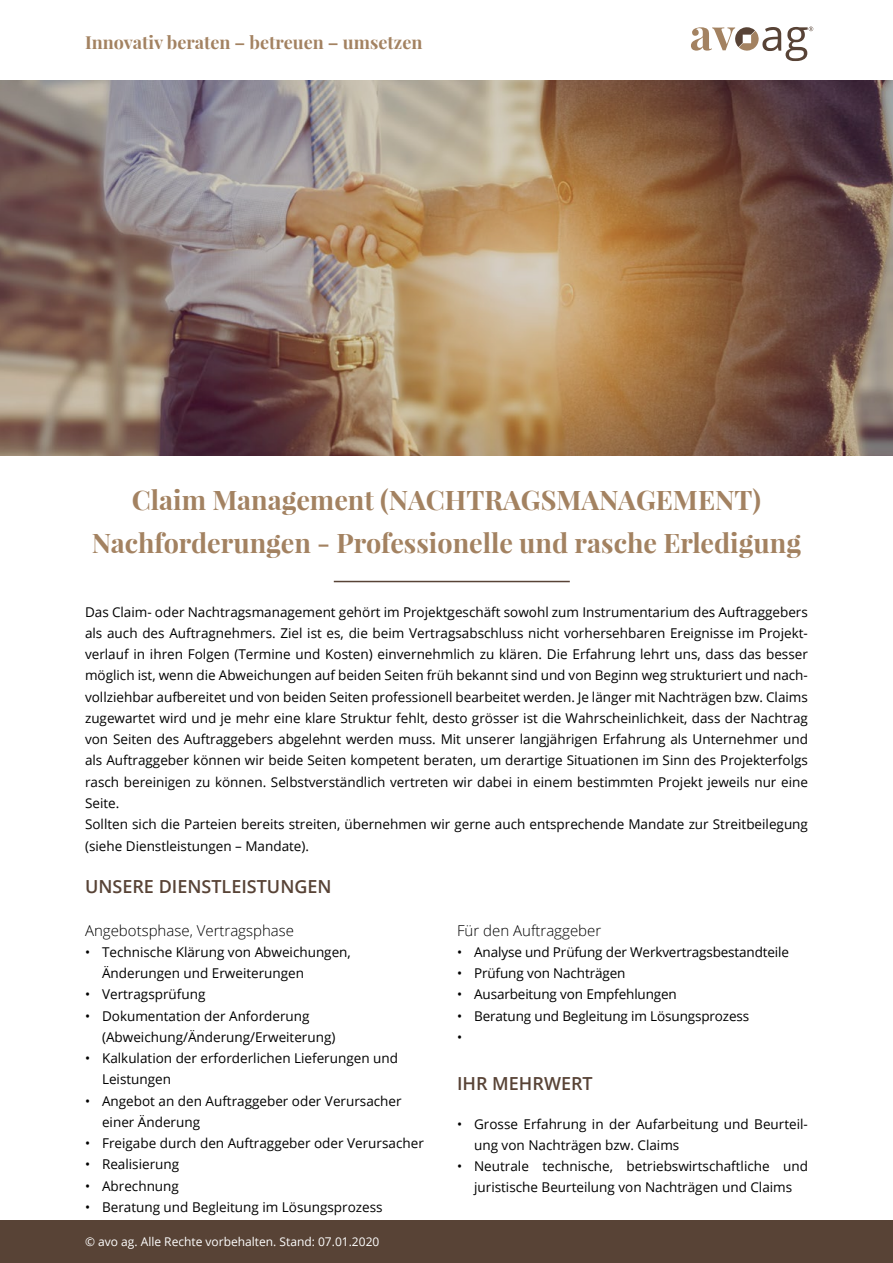
<style>
.page{position:relative;width:893px;height:1263px;background:#fff}
.page>*{position:absolute;margin:0;border:0;box-sizing:border-box;transform-origin:0 0}
.t1{font:700 27px/42.6px "Playfair Display";color:#a38261;text-align:center}
.t2{font:700 18px "Playfair Display";color:#a38261}
.t3{font:600 18px "Open Sans";color:#584336}
.t4{font:300 15px "Open Sans";color:#000}
.t5{font:13.5px/21.3px "Open Sans";color:#000}
.t6{font:12px "Open Sans";color:#fff}
</style>
<div class="page">
<img style="left:0;top:81px;width:893px;height:375px">
<div style="left:0;top:1220px;width:893px;height:43px;background:#584336"></div>
<svg style="left:691px;top:27px;width:122px;height:34px"></svg>
<hr style="left:334px;top:581px;width:236px;height:1px;background:#584336">
<h2 class="t2" style="left:85px;top:31px;width:339px">Innovativ beraten – betreuen – umsetzen</h2>
<h1 class="t1" style="left:92px;top:479px;width:711px">Claim Management (NACHTRAGSMANAGEMENT)<br>Nachforderungen - Professionelle und rasche Erledigung</h1>
<p class="t5" style="left:85px;top:601px;width:724px">Das Claim- oder Nachtragsmanagement gehört im Projektgeschäft sowohl zum Instrumentarium des Auftraggebers als auch des Auftragnehmers. Ziel ist es, die beim Vertragsabschluss nicht vorhersehbaren Ereignisse im Projekt&shy;verlauf in ihren Folgen (Termine und Kosten) einvernehmlich zu klären. Die Erfahrung lehrt uns, dass das besser möglich ist, wenn die Abweichungen auf beiden Seiten früh bekannt sind und von Beginn weg strukturiert und nach&shy;vollziehbar aufbereitet und von beiden Seiten professionell bearbeitet werden. Je länger mit Nachträgen bzw. Claims zugewartet wird und je mehr eine klare Struktur fehlt, desto grösser ist die Wahrscheinlichkeit, dass der Nachtrag von Seiten des Auftraggebers abgelehnt werden muss. Mit unserer langjährigen Erfahrung als Unternehmer und als Auftraggeber können wir beide Seiten kompetent beraten, um derartige Situationen im Sinn des Projekterfolgs rasch bereinigen zu können. Selbstverständlich vertreten wir dabei in einem bestimmten Projekt jeweils nur eine Seite.<br>Sollten sich die Parteien bereits streiten, übernehmen wir gerne auch entsprechende Mandate zur Streitbeilegung (siehe Dienstleistungen – Mandate).</p>
<h2 class="t3" style="left:85px;top:874px;width:248px">UNSERE DIENSTLEISTUNGEN</h2>
<p class="t4" style="left:85px;top:920px;width:211px">Angebotsphase, Vertragsphase</p>
<p class="t5" style="left:102px;top:941px;width:250px;text-indent:-17px">• Technische Klärung von Abweichungen,<br>Änderungen und Erweiterungen</p>
<p class="t5" style="left:85px;top:983px;width:122px">• Vertragsprüfung</p>
<p class="t5" style="left:102px;top:1005px;width:235px;text-indent:-17px">• Dokumentation der Anforderung (Abweichung/Änderung/Erweiterung)</p>
<p class="t5" style="left:102px;top:1047px;width:297px;text-indent:-17px">• Kalkulation der erforderlichen Lieferungen und<br>Leistungen</p>
<p class="t5" style="left:102px;top:1090px;width:301px;text-indent:-17px">• Angebot an den Auftraggeber oder Verursacher einer Änderung</p>
<p class="t5" style="left:85px;top:1132px;width:340px">• Freigabe durch den Auftraggeber oder Verursacher</p>
<p class="t5" style="left:85px;top:1153px;width:96px">• Realisierung</p>
<p class="t5" style="left:85px;top:1175px;width:95px">• Abrechnung</p>
<p class="t5" style="left:85px;top:1196px;width:299px">• Beratung und Begleitung im Lösungsprozess</p>
<p class="t4" style="left:457px;top:920px;width:146px">Für den Auftraggeber</p>
<p class="t5" style="left:457px;top:941px;width:333px">• Analyse und Prüfung der Werkvertragsbestandteile</p>
<p class="t5" style="left:457px;top:962px;width:170px">• Prüfung von Nachträgen</p>
<p class="t5" style="left:457px;top:983px;width:221px">• Ausarbeitung von Empfehlungen</p>
<p class="t5" style="left:457px;top:1005px;width:294px">• Beratung und Begleitung im Lösungsprozess •</p>
<h2 class="t3" style="left:457px;top:1071px;width:137px">IHR MEHRWERT</h2>
<p class="t5" style="left:474px;top:1113px;width:335px;text-indent:-17px">• Grosse Erfahrung in der Aufarbeitung und Beurteil&shy;ung von Nachträgen bzw. Claims</p>
<p class="t5" style="left:457px;top:1155px;width:352px;text-align:center">• Neutrale technische, betriebswirtschaftliche und juristische Beurteilung von Nachträgen und Claims</p>
<p class="t6" style="left:85px;top:1233px;width:296px">© avo ag. Alle Rechte vorbehalten. Stand: 07.01.2020</p>
</div>
